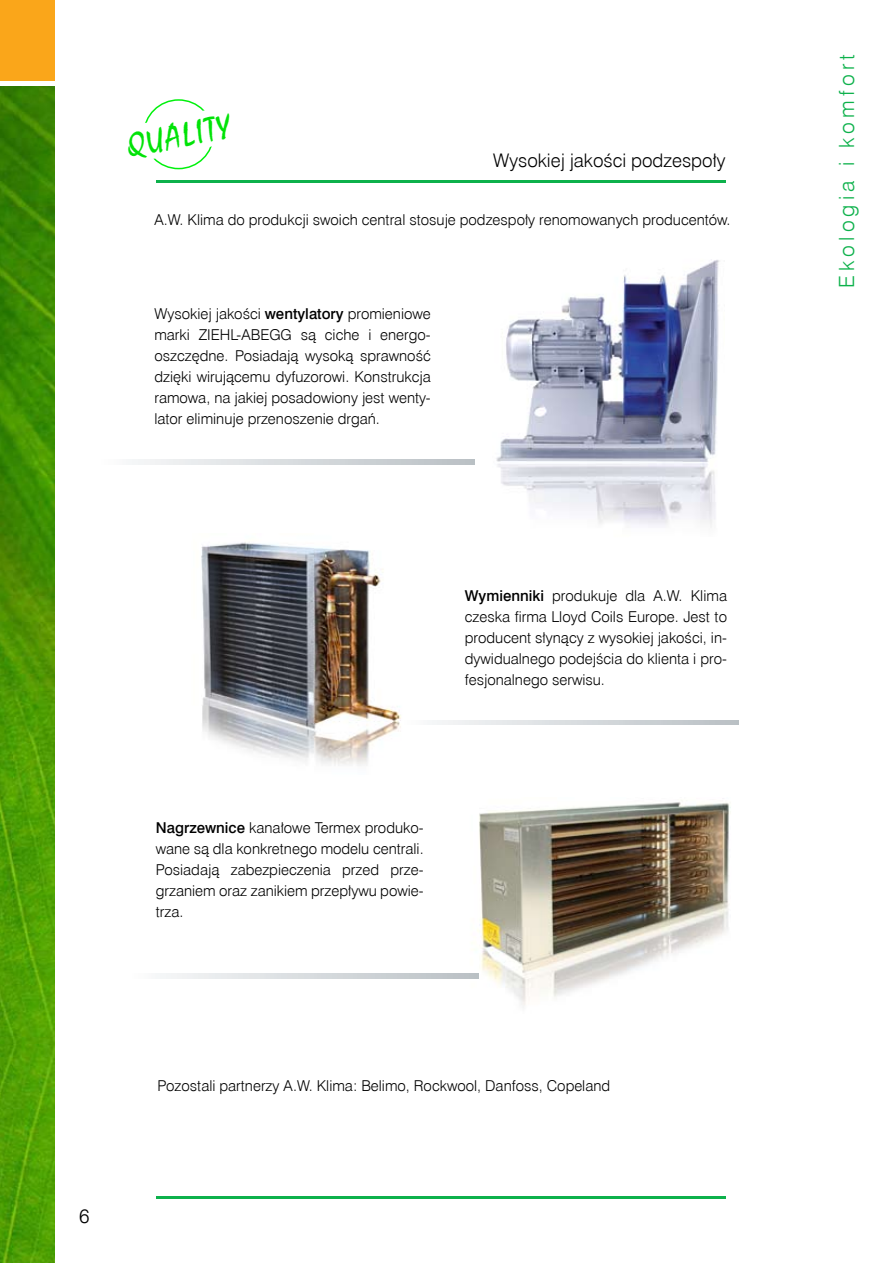
<style>
.page{position:relative;width:893px;height:1263px;background:#fff}
.page>*{position:absolute;margin:0;border:0;box-sizing:border-box;transform-origin:0 0}
.t1{font:33px "Staccato 222 BT";color:#00e307}
.t2{font:21px "Swis 721 Lt EU";letter-spacing:.2em;color:#0db14b}
.t3{font:19.5px "Swis 721 Lt EU";color:#000}
.t4{font:18.75px "Swis 721 Lt EU";color:#000}
.t5{font:15px/21px "Swis 721 Lt EU";color:#000;text-align:justify}
.s1{font-family:"Swis 721 Md EU"}
</style>
<div class="page">
<div style="left:0;top:0;width:54px;height:81px;background:#faa61a"></div>
<hr style="left:156px;top:181px;width:569px;height:2px;background:#0db14b">
<hr style="left:156px;top:1196px;width:569px;height:2px;background:#0db14b">
<img style="left:454px;top:800px;width:277px;height:207px">
<img style="left:201px;top:542px;width:200px;height:224px">
<img style="left:496px;top:260px;width:224px;height:267px">
<svg style="left:132px;top:460px;width:343px;height:5px;background:#d6dadd"></svg>
<svg style="left:160px;top:973px;width:318px;height:5px;background:#d6dadd"></svg>
<svg style="left:432px;top:720px;width:307px;height:4px"></svg>
<img style="left:0;top:86px;width:54px;height:959px">
<img style="left:0;top:1045px;width:54px;height:218px">
<div style="left:143px;top:99px;width:71px;height:70px;border:2px solid #00f10c;border-radius:50%"></div>
<svg style="left:143px;top:103px;width:71px;height:60px"></svg>
<h1 class="t1" style="left:124px;top:126px;width:106px;rotate:-11deg">QUALITY</h1>
<p class="t4" style="left:493px;top:149px;width:234px">Wysokiej jakości podzespoły</p>
<p class="t5" style="left:154px;top:209px;width:578px">A.W. Klima do produkcji swoich central stosuje podzespoły renomowanych producentów.</p>
<p class="t5" style="left:154px;top:304px;width:278px">Wysokiej jakości <span class="s1">wentylatory</span> promieniowe marki ZIEHL-ABEGG są ciche i energo&shy;oszczędne. Posiadają wysoką sprawność dzięki wirującemu dyfuzorowi. Konstrukcja ramowa, na jakiej posadowiony jest wenty&shy;lator eliminuje przenoszenie drgań.</p>
<h3 class="t3" style="left:79px;top:1204px;width:12px">6</h3>
<p class="t5" style="left:465px;top:585px;width:264px"><span class="s1">Wymienniki</span> produkuje dla A.W. Klima czeska firma Lloyd Coils Europe. Jest to producent słynący z wysokiej jakości, in&shy;dywidualnego podejścia do klienta i pro&shy;fesjonalnego serwisu.</p>
<p class="t5" style="left:156px;top:818px;width:269px"><span class="s1">Nagrzewnice</span> kanałowe Termex produko&shy;wane są dla konkretnego modelu centrali.<br>Posiadają zabezpieczenia przed prze&shy;grzaniem oraz zanikiem przepływu powie&shy;trza.</p>
<p class="t5" style="left:158px;top:1075px;width:454px">Pozostali partnerzy A.W. Klima: Belimo, Rockwool, Danfoss, Copeland</p>
<h2 class="t2" style="left:834px;top:288px;width:236px;rotate:-90deg">Ekologia i komfort</h2>
</div>
